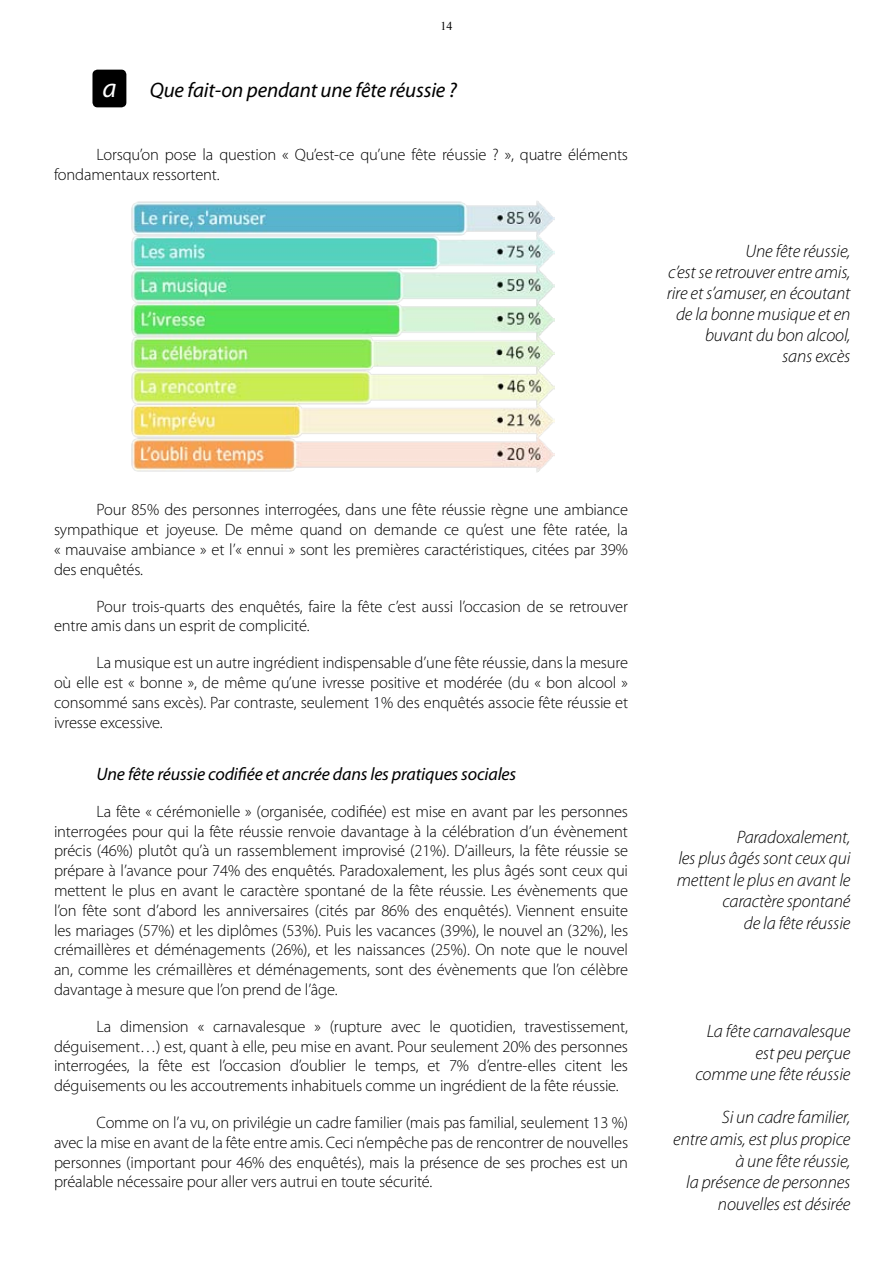
<style>
.page{position:relative;width:893px;height:1263px;background:#fff}
.page>*{position:absolute;margin:0;border:0;box-sizing:border-box;transform-origin:0 0}
.t1{font:italic 27px "Myriad Pro";color:#fff}
.t2{font:italic 21px "Myriad Pro";letter-spacing:-.01em;color:#000}
.t3{font:italic 300 18px/21.6px "Myriad Pro";letter-spacing:-.01em;color:#000;text-align:right}
.t4{font:italic 18px "Myriad Pro";letter-spacing:-.01em;color:#000}
.t5{font:300 16.5px/19.8px "Myriad Pro";letter-spacing:-.01em;color:#000;text-align:justify}
.t6{font:12px "Times New Roman";color:#000}
</style>
<div class="page">
<img style="left:131px;top:201px;width:423px;height:271px">
<div style="left:93px;top:70px;width:33px;height:37px;background:#000;border-radius:4px"></div>
<div style="left:92px;top:70px;width:34px;height:37px;border:2px solid #000;border-radius:4px"></div>
<h1 class="t1" style="left:102px;top:71px;width:16px">a</h1>
<p class="t6" style="left:440px;top:17px;width:13px">14</p>
<p class="t2" style="left:150px;top:77px;width:309px">Que fait-on pendant une fête réussie ?</p>
<p class="t5" style="left:54px;top:144px;width:576px;text-indent:43px">Lorsqu’on pose la question « Qu’est-ce qu’une fête réussie ? », quatre éléments fondamentaux ressortent.</p>
<p class="t3" style="left:667px;top:241px;width:185px;line-height:21px">Une fête réussie,<br>c’est se retrouver entre amis, rire et s’amuser, en écoutant de la bonne musique et en buvant du bon alcool,<br>sans excès</p>
<p class="t5" style="left:54px;top:500px;width:576px;text-indent:43px">Pour 85% des personnes interrogées, dans une fête réussie règne une ambiance sympathique et joyeuse. De même quand on demande ce qu’est une fête ratée, la « mauvaise ambiance » et l’« ennui » sont les premières caractéristiques, citées par 39% des enquêtés.</p>
<p class="t5" style="left:54px;top:596px;width:575px;text-indent:43px">Pour trois-quarts des enquêtés, faire la fête c’est aussi l’occasion de se retrouver entre amis dans un esprit de complicité.</p>
<p class="t5" style="left:54px;top:652px;width:576px;text-indent:43px">La musique est un autre ingrédient indispensable d’une fête réussie, dans la mesure où elle est « bonne », de même qu’une ivresse positive et modérée (du « bon alcool » consommé sans excès). Par contraste, seulement 1% des enquêtés associe fête réussie et ivresse excessive.</p>
<p class="t4" style="left:97px;top:763px;width:421px">Une fête réussie codifiée et ancrée dans les pratiques sociales</p>
<p class="t5" style="left:54px;top:801px;width:576px;text-indent:43px">La fête « cérémonielle » (organisée, codifiée) est mise en avant par les personnes interrogées pour qui la fête réussie renvoie davantage à la célébration d’un évènement précis (46%) plutôt qu’à un rassemblement improvisé (21%). D’ailleurs, la fête réussie se prépare à l’avance pour 74% des enquêtés. Paradoxalement, les plus âgés sont ceux qui mettent le plus en avant le caractère spontané de la fête réussie. Les évènements que l’on fête sont d’abord les anniversaires (cités par 86% des enquêtés). Viennent ensuite les mariages (57%) et les diplômes (53%). Puis les vacances (39%), le nouvel an (32%), les crémaillères et déménagements (26%), et les naissances (25%). On note que le nouvel an, comme les crémaillères et déménagements, sont des évènements que l’on célèbre davantage à mesure que l’on prend de l’âge.</p>
<p class="t5" style="left:54px;top:1016px;width:576px;text-indent:43px">La dimension « carnavalesque » (rupture avec le quotidien, travestissement, déguisement…) est, quant à elle, peu mise en avant. Pour seulement 20% des personnes interrogées, la fête est l’occasion d’oublier le temps, et 7% d’entre-elles citent les déguisements ou les accoutrements inhabituels comme un ingrédient de la fête réussie.</p>
<p class="t5" style="left:54px;top:1112px;width:576px;text-indent:43px">Comme on l’a vu, on privilégie un cadre familier (mais pas familial, seulement 13 %) avec la mise en avant de la fête entre amis. Ceci n’empêche pas de rencontrer de nouvelles personnes (important pour 46% des enquêtés), mais la présence de ses proches est un préalable nécessaire pour aller vers autrui en toute sécurité.</p>
<p class="t3" style="left:677px;top:826px;width:175px">Paradoxalement,<br>les plus âgés sont ceux qui mettent le plus en avant le caractère spontané<br>de la fête réussie</p>
<p class="t3" style="left:695px;top:1020px;width:157px">La fête carnavalesque est peu perçue<br>comme une fête réussie</p>
<p class="t3" style="left:673px;top:1106px;width:179px">Si un cadre familier,<br>entre amis, est plus propice à une fête réussie,<br>la présence de personnes nouvelles est désirée</p>
</div>
